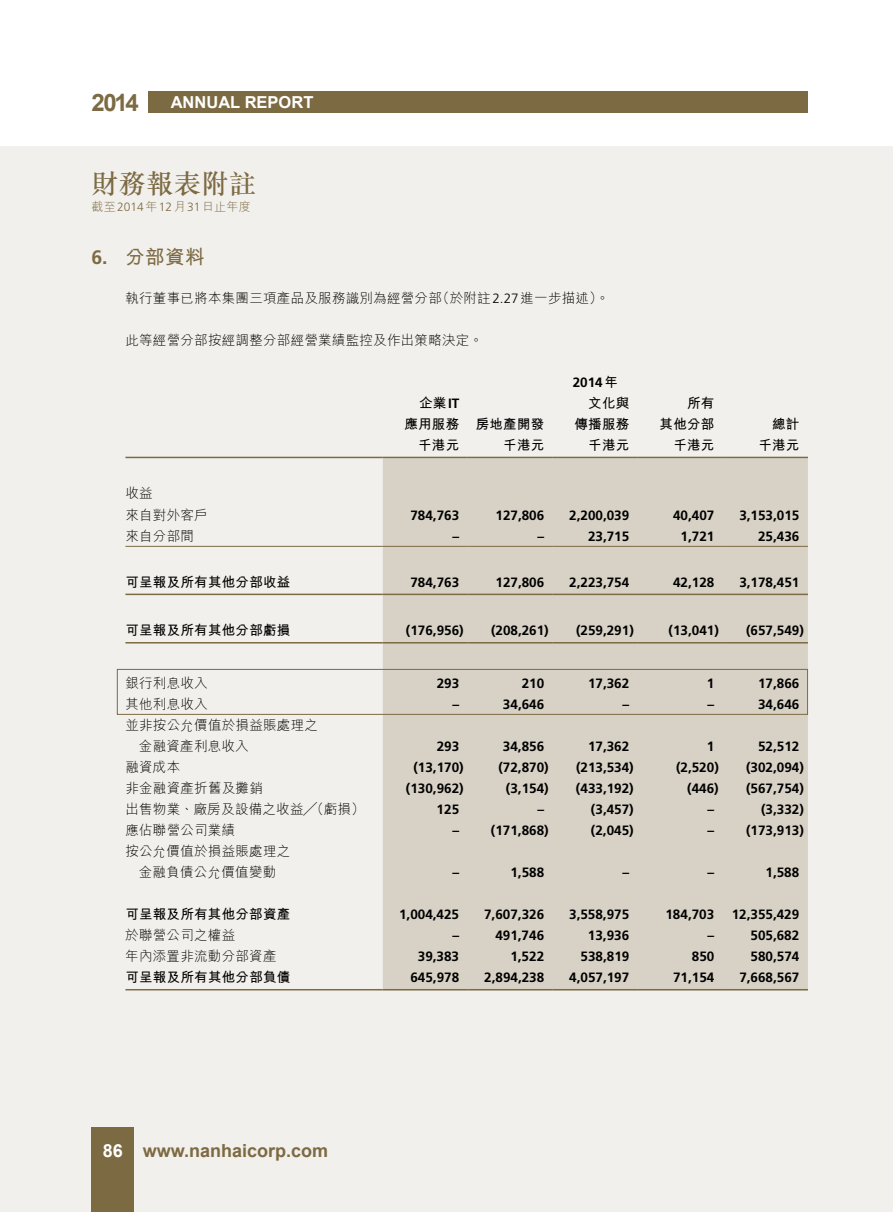
<style>
.page{position:relative;width:893px;height:1212px;background:#fff}
.page>*{position:absolute;margin:0;border:0;box-sizing:border-box;transform-origin:0 0}
.t1{font:500 27px "M Sung HK";letter-spacing:.02em;color:#7c6a42}
.t2{font:700 24px "Arial";color:#7c6a42}
.t3{font:700 19.5px "M Hei HK";color:#7c6a42}
.t4{font:700 18px "Arial";color:#7c6a42}
.t5{font:700 16.5px "Arial";color:#fff}
.t6{font:700 13.5px "Frutiger LT Std";color:#000}
.t7{font:300 13.5px/21px "M Hei HK";letter-spacing:.02em;color:#000}
.t8{font:700 13.5px/21px "M Hei HK";letter-spacing:.02em;color:#000;text-align:right}
.t9{font:300 12px "M Hei HK";letter-spacing:.02em;color:#7c6a42}
.s1{font-family:"Frutiger LT Std"}
.s2{font-family:"M Hei HK"}
.s3{color:#fff}
</style>
<div class="page">
<div style="left:0;top:147px;width:893px;height:1065px;background:#f2f0ec"></div>
<div style="left:149px;top:92px;width:659px;height:21px;background:#7c6a42"></div>
<div style="left:91px;top:1127px;width:43px;height:85px;background:#7c6a42"></div>
<div style="left:383px;top:458px;width:425px;height:531px;background:#d8d2c6"></div>
<hr style="left:125px;top:457px;width:258px;height:1px;background:#7c6a42">
<hr style="left:383px;top:457px;width:85px;height:1px;background:#7c6a42">
<hr style="left:468px;top:457px;width:85px;height:1px;background:#7c6a42">
<hr style="left:553px;top:457px;width:85px;height:1px;background:#7c6a42">
<hr style="left:638px;top:457px;width:85px;height:1px;background:#7c6a42">
<hr style="left:723px;top:457px;width:85px;height:1px;background:#7c6a42">
<hr style="left:125px;top:546px;width:258px;height:1px;background:#7c6a42">
<hr style="left:383px;top:546px;width:85px;height:1px;background:#7c6a42">
<hr style="left:468px;top:546px;width:85px;height:1px;background:#7c6a42">
<hr style="left:553px;top:546px;width:85px;height:1px;background:#7c6a42">
<hr style="left:638px;top:546px;width:85px;height:1px;background:#7c6a42">
<hr style="left:723px;top:546px;width:85px;height:1px;background:#7c6a42">
<hr style="left:125px;top:594px;width:258px;height:1px;background:#7c6a42">
<hr style="left:383px;top:594px;width:85px;height:1px;background:#7c6a42">
<hr style="left:468px;top:594px;width:85px;height:1px;background:#7c6a42">
<hr style="left:553px;top:594px;width:85px;height:1px;background:#7c6a42">
<hr style="left:638px;top:594px;width:85px;height:1px;background:#7c6a42">
<hr style="left:723px;top:594px;width:85px;height:1px;background:#7c6a42">
<hr style="left:125px;top:642px;width:258px;height:1px;background:#7c6a42">
<hr style="left:383px;top:642px;width:85px;height:1px;background:#7c6a42">
<hr style="left:468px;top:642px;width:85px;height:1px;background:#7c6a42">
<hr style="left:553px;top:642px;width:85px;height:1px;background:#7c6a42">
<hr style="left:638px;top:642px;width:85px;height:1px;background:#7c6a42">
<hr style="left:723px;top:642px;width:85px;height:1px;background:#7c6a42">
<div style="left:117px;top:669px;width:691px;height:46px;border:1px solid #7c6a42"></div>
<hr style="left:125px;top:989px;width:258px;height:1px;background:#7c6a42">
<hr style="left:383px;top:989px;width:85px;height:1px;background:#7c6a42">
<hr style="left:468px;top:989px;width:85px;height:1px;background:#7c6a42">
<hr style="left:553px;top:989px;width:85px;height:1px;background:#7c6a42">
<hr style="left:638px;top:989px;width:85px;height:1px;background:#7c6a42">
<hr style="left:723px;top:989px;width:85px;height:1px;background:#7c6a42">
<h2 class="t2" style="left:91px;top:86px;width:49px">2014</h2>
<p class="t5" style="left:171px;top:91px;width:144px">ANNUAL REPORT</p>
<h1 class="t1" style="left:91px;top:165px;width:166px">財務報表附註</h1>
<p class="t9" style="left:91px;top:200px;width:161px">截至<span class="s1">2014</span>年<span class="s1">12</span>月<span class="s1">31</span>日止年度</p>
<h3 class="t3" style="left:91px;top:243px;width:115px"><span class="s1">6.</span> 分部資料</h3>
<p class="t7" style="left:125px;top:287px;width:485px">執行董事已將本集團三項產品及服務識別為經營分部（於附註<span class="s1">2.27</span>進一步描述）。</p>
<p class="t7" style="left:125px;top:329px;width:359px">此等經營分部按經調整分部經營業績監控及作出策略決定。</p>
<p class="t6" style="left:573px;top:374px;width:47px">2014<span class="s2">年</span></p>
<p class="t8" style="left:404px;top:391px;width:141px;text-align:left;text-indent:15px">企業<span class="s1">IT<br></span>應用服務 房地產開發</p>
<p class="t8" style="left:574px;top:391px;width:56px">文化與傳播服務</p>
<p class="t8" style="left:660px;top:391px;width:56px">所有<br>其他分部</p>
<p class="t8" style="left:772px;top:412px;width:29px">總計</p>
<p class="t7" style="left:125px;top:483px;width:84px">收益<br>來自對外客戶</p>
<p class="t8" style="left:418px;top:433px;width:43px">千港元</p>
<p class="t8" style="left:503px;top:433px;width:43px">千港元</p>
<p class="t8" style="left:588px;top:433px;width:43px">千港元</p>
<p class="t8" style="left:673px;top:433px;width:43px">千港元</p>
<p class="t8" style="left:758px;top:433px;width:43px">千港元</p>
<p class="t6" style="left:410px;top:507px;width:50px">784,763</p>
<p class="t6" style="left:495px;top:507px;width:50px">127,806</p>
<p class="t6" style="left:569px;top:507px;width:62px">2,200,039</p>
<p class="t6" style="left:673px;top:507px;width:43px">40,407</p>
<p class="t6" style="left:739px;top:507px;width:62px">3,153,015</p>
<p class="t7" style="left:125px;top:525px;width:70px">來自分部間</p>
<p class="t6" style="left:452px;top:528px;width:8px">–</p>
<p class="t6" style="left:537px;top:528px;width:8px">–</p>
<p class="t6" style="left:588px;top:528px;width:43px">23,715</p>
<p class="t6" style="left:681px;top:528px;width:35px">1,721</p>
<p class="t6" style="left:758px;top:528px;width:43px">25,436</p>
<p class="t8" style="left:125px;top:570px;width:166px">可呈報及所有其他分部收益</p>
<p class="t6" style="left:410px;top:574px;width:50px">784,763</p>
<p class="t6" style="left:495px;top:574px;width:50px">127,806</p>
<p class="t6" style="left:569px;top:574px;width:62px">2,223,754</p>
<p class="t6" style="left:673px;top:574px;width:43px">42,128</p>
<p class="t6" style="left:739px;top:574px;width:62px">3,178,451</p>
<p class="t8" style="left:125px;top:619px;width:166px">可呈報及所有其他分部虧損</p>
<p class="t6" style="left:406px;top:623px;width:59px">(176,956)</p>
<p class="t6" style="left:491px;top:623px;width:59px">(208,261)</p>
<p class="t6" style="left:576px;top:623px;width:59px">(259,291)</p>
<p class="t6" style="left:669px;top:623px;width:52px">(13,041)</p>
<p class="t6" style="left:746px;top:623px;width:59px">(657,549)</p>
<p class="t7" style="left:125px;top:673px;width:84px">銀行利息收入</p>
<p class="t6" style="left:437px;top:676px;width:24px">293</p>
<p class="t6" style="left:522px;top:676px;width:24px">210</p>
<p class="t6" style="left:588px;top:676px;width:43px">17,362</p>
<p class="t6" style="left:707px;top:676px;width:9px">1</p>
<p class="t6" style="left:758px;top:676px;width:43px">17,866</p>
<p class="t7" style="left:125px;top:694px;width:84px">其他利息收入</p>
<p class="t6" style="left:452px;top:697px;width:8px">–</p>
<p class="t6" style="left:503px;top:697px;width:43px">34,646</p>
<p class="t6" style="left:623px;top:697px;width:8px">–</p>
<p class="t6" style="left:708px;top:697px;width:8px">–</p>
<p class="t6" style="left:758px;top:697px;width:43px">34,646</p>
<p class="t7" style="left:139px;top:715px;width:181px;text-indent:-14px">並非按公允價值於損益賬處理之金融資產利息收入</p>
<p class="t6" style="left:437px;top:739px;width:24px">293</p>
<p class="t6" style="left:503px;top:739px;width:43px">34,856</p>
<p class="t6" style="left:588px;top:739px;width:43px">17,362</p>
<p class="t6" style="left:707px;top:739px;width:9px">1</p>
<p class="t6" style="left:758px;top:739px;width:43px">52,512</p>
<p class="t7" style="left:125px;top:757px;width:56px">融資成本</p>
<p class="t6" style="left:413px;top:760px;width:52px">(13,170)</p>
<p class="t6" style="left:498px;top:760px;width:52px">(72,870)</p>
<p class="t6" style="left:576px;top:760px;width:59px">(213,534)</p>
<p class="t6" style="left:676px;top:760px;width:44px">(2,520)</p>
<p class="t6" style="left:746px;top:760px;width:59px">(302,094)</p>
<p class="t7" style="left:125px;top:778px;width:139px">非金融資產折舊及攤銷</p>
<p class="t6" style="left:406px;top:781px;width:59px">(130,962)</p>
<p class="t6" style="left:506px;top:781px;width:44px">(3,154)</p>
<p class="t6" style="left:576px;top:781px;width:59px">(433,192)</p>
<p class="t6" style="left:687px;top:781px;width:33px">(446)</p>
<p class="t6" style="left:746px;top:781px;width:59px">(567,754)</p>
<p class="t7" style="left:125px;top:799px;width:241px">出售物業、廠房及設備之收益╱（虧損）</p>
<p class="t6" style="left:437px;top:802px;width:24px">125</p>
<p class="t6" style="left:537px;top:802px;width:8px">–</p>
<p class="t6" style="left:591px;top:802px;width:44px">(3,457)</p>
<p class="t6" style="left:707px;top:802px;width:8px">–</p>
<p class="t6" style="left:761px;top:802px;width:44px">(3,332)</p>
<p class="t7" style="left:125px;top:820px;width:111px">應佔聯營公司業績</p>
<p class="t6" style="left:452px;top:823px;width:98px">– (171,868)</p>
<p class="t6" style="left:591px;top:823px;width:44px">(2,045)</p>
<p class="t6" style="left:707px;top:823px;width:98px">– (173,913)</p>
<p class="t7" style="left:125px;top:841px;width:166px;text-align:center">按公允價值於損益賬處理之金融負債公允價值變動</p>
<p class="t6" style="left:452px;top:865px;width:8px">–</p>
<p class="t6" style="left:510px;top:865px;width:35px">1,588</p>
<p class="t6" style="left:622px;top:865px;width:8px">–</p>
<p class="t6" style="left:707px;top:865px;width:8px">–</p>
<p class="t6" style="left:765px;top:865px;width:35px">1,588</p>
<p class="t8" style="left:125px;top:903px;width:166px">可呈報及所有其他分部資產</p>
<p class="t6" style="left:399px;top:907px;width:62px">1,004,425</p>
<p class="t6" style="left:484px;top:907px;width:62px">7,607,326</p>
<p class="t6" style="left:569px;top:907px;width:62px">3,558,975</p>
<p class="t6" style="left:665px;top:907px;width:50px">184,703</p>
<p class="t6" style="left:732px;top:907px;width:69px">12,355,429</p>
<p class="t7" style="left:125px;top:925px;width:111px">於聯營公司之權益</p>
<p class="t6" style="left:452px;top:928px;width:8px">–</p>
<p class="t6" style="left:495px;top:928px;width:50px">491,746</p>
<p class="t6" style="left:588px;top:928px;width:43px">13,936</p>
<p class="t6" style="left:707px;top:928px;width:8px">–</p>
<p class="t6" style="left:750px;top:928px;width:50px">505,682</p>
<p class="t7" style="left:125px;top:946px;width:153px">年內添置非流動分部資產</p>
<p class="t6" style="left:418px;top:949px;width:43px">39,383</p>
<p class="t6" style="left:510px;top:949px;width:35px">1,522</p>
<p class="t6" style="left:580px;top:949px;width:50px">538,819</p>
<p class="t6" style="left:692px;top:949px;width:24px">850</p>
<p class="t6" style="left:751px;top:949px;width:50px">580,574</p>
<p class="t8" style="left:125px;top:966px;width:166px">可呈報及所有其他分部負債</p>
<p class="t6" style="left:410px;top:970px;width:50px">645,978</p>
<p class="t6" style="left:484px;top:970px;width:62px">2,894,238</p>
<p class="t6" style="left:569px;top:970px;width:62px">4,057,197</p>
<p class="t6" style="left:673px;top:970px;width:43px">71,154</p>
<p class="t6" style="left:739px;top:970px;width:62px">7,668,567</p>
<h3 class="t4" style="left:103px;top:1138px;width:227px"><span class="s3">86</span> www.nanhaicorp.com</h3>
</div>
